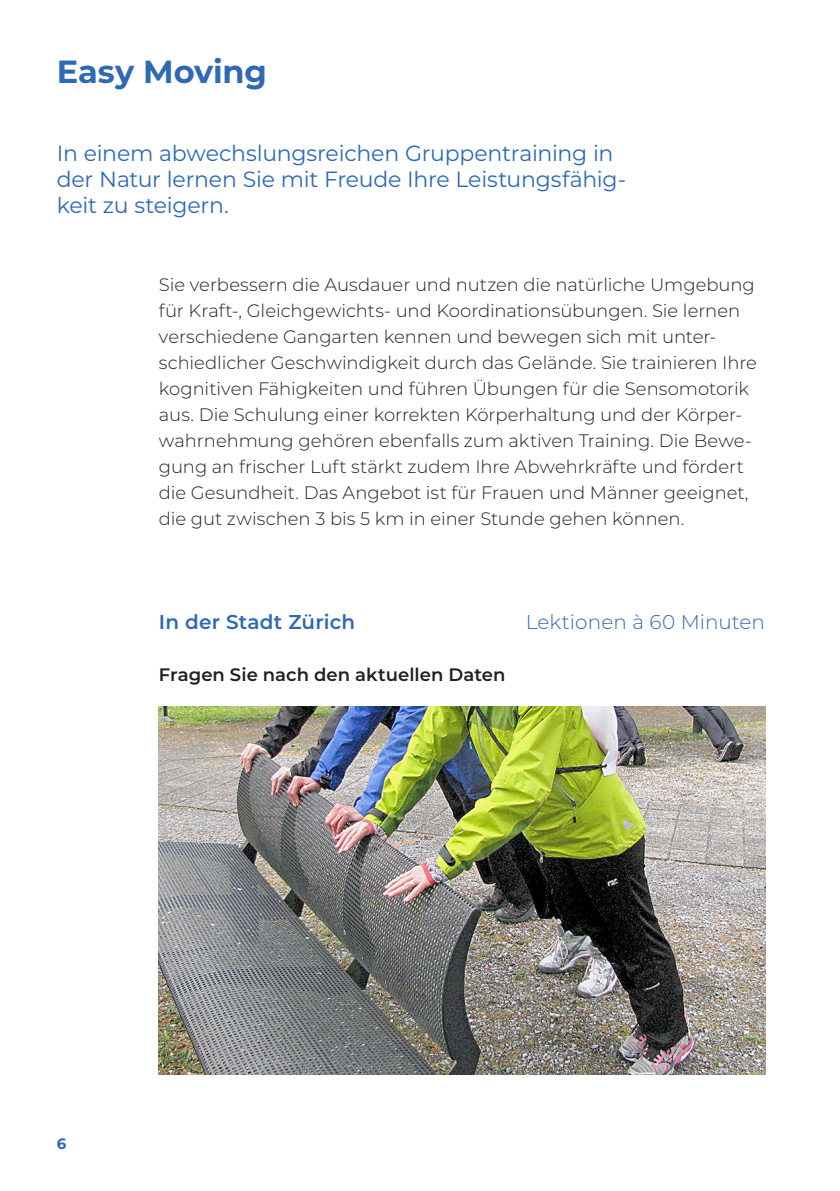
<style>
.page{position:relative;width:840px;height:1191px;background:#fff}
.page>*{position:absolute;margin:0;border:0;box-sizing:border-box;transform-origin:0 0}
.Titel{font:700 32px "Montserrat";letter-spacing:-.005em;color:#2f69b3}
.Lead{font:22px/26px "Montserrat";letter-spacing:-.01em;color:#2f69b3}
.Zwischentitel{font:300 20px "Montserrat";letter-spacing:.005em;color:#2f69b3}
.Zwischentitel-2{font:600 20px "Montserrat";letter-spacing:.01em;color:#2f69b3}
.Grundtext{font:300 18px/26px "Montserrat";color:#231f20}
.Grundtext-2{font:600 18px "Montserrat";letter-spacing:.005em;color:#231f20}
.t1{font:700 15px "Montserrat";color:#2f69b3}
</style>
<div class="page">
<img style="left:159px;top:707px;width:605px;height:367px">
<p class="Titel" style="left:57px;top:48px;width:211px">Easy Moving</p>
<p class="Lead" style="left:57px;top:139px;width:570px">In einem abwechslungsreichen Gruppentraining in der Natur lernen Sie mit Freude Ihre Leistungsfähig&shy;keit zu steigern.</p>
<p class="Grundtext" style="left:159px;top:271px;width:599px">Sie verbessern die Ausdauer und nutzen die natürliche Umgebung für Kraft-, Gleichgewichts- und Koordinationsübungen. Sie lernen verschiedene Gangarten kennen und bewegen sich mit unter&shy;schiedlicher Geschwindigkeit durch das Gelände. Sie trainieren Ihre kognitiven Fähigkeiten und führen Übungen für die Sensomotorik aus. Die Schulung einer korrekten Körperhaltung und der Körper&shy;wahrnehmung gehören ebenfalls zum aktiven Training. Die Bewe&shy;gung an frischer Luft stärkt zudem Ihre Abwehrkräfte und fördert die Gesundheit. Das Angebot ist für Frauen und Männer geeignet, die gut zwischen 3 bis 5 km in einer Stunde gehen können.</p>
<p class="Zwischentitel-2" style="left:159px;top:607px;width:198px">In der Stadt Zürich</p>
<p class="Zwischentitel" style="left:525px;top:608px;width:241px">Lektionen à 60 Minuten</p>
<p class="Grundtext-2" style="left:159px;top:662px;width:348px">Fragen Sie nach den aktuellen Daten</p>
<p class="t1" style="left:57px;top:1133px;width:11px">6</p>
</div>
